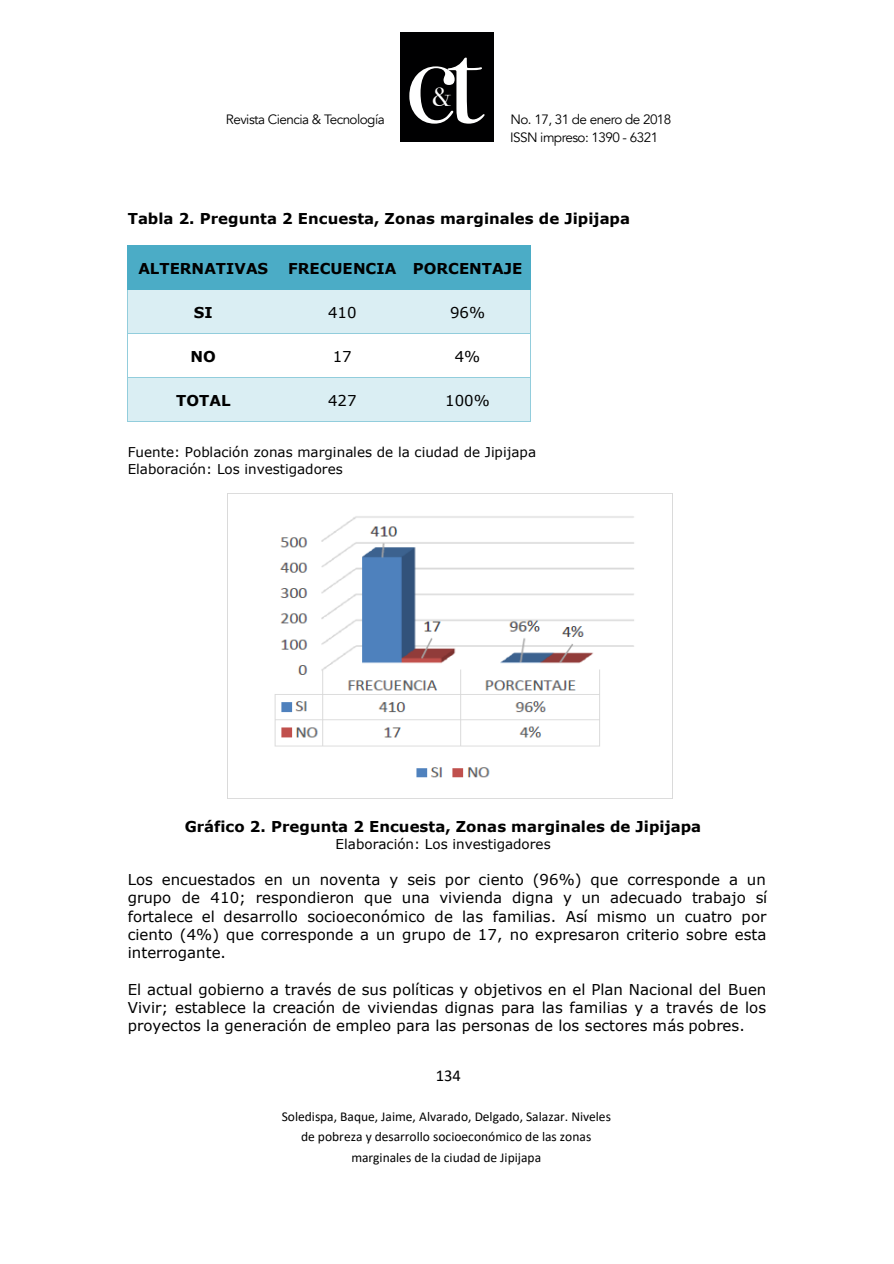
<style>
.page{position:relative;width:894px;height:1264px;background:#fff}
.page>*{position:absolute;margin:0;border:0;box-sizing:border-box;transform-origin:0 0}
.t1{font:26.4px "Bodoni Svty Two OSITCTT";color:#fff}
.t2{font:16.5px "Calibri";color:#000}
.t3{font:15px/18.3px "Verdana";color:#000;text-align:justify}
.t4{font:700 15px "Verdana";color:#000}
.t5{font:13.5px/20.5px "Calibri";color:#000;text-align:center}
.t6{font:13.5px/16.5px "Verdana";color:#000}
.t7{font:13.5px/18px "Avenir";letter-spacing:-.04em;color:#000001}
</style>
<div class="page">
<div style="left:127px;top:246px;width:153px;height:43px;background:#4bacc6"></div>
<div style="left:280px;top:246px;width:124px;height:43px;background:#4bacc6"></div>
<div style="left:404px;top:246px;width:126px;height:43px;background:#4bacc6"></div>
<hr style="left:127px;top:245px;width:153px;height:1px;background:#4bacc6">
<hr style="left:280px;top:245px;width:125px;height:1px;background:#4bacc6">
<hr style="left:405px;top:245px;width:125px;height:1px;background:#4bacc6">
<hr style="left:530px;top:246px;width:1px;height:43px;background:#4bacc6">
<div style="left:127px;top:290px;width:153px;height:43px;background:#daeef3"></div>
<div style="left:280px;top:290px;width:124px;height:43px;background:#daeef3"></div>
<div style="left:404px;top:290px;width:126px;height:43px;background:#daeef3"></div>
<hr style="left:127px;top:289px;width:153px;height:1px;background:#4bacc6">
<hr style="left:280px;top:289px;width:125px;height:1px;background:#4bacc6">
<hr style="left:405px;top:289px;width:125px;height:1px;background:#4bacc6">
<hr style="left:127px;top:290px;width:1px;height:43px;background:#92cddc">
<hr style="left:530px;top:290px;width:1px;height:43px;background:#92cddc">
<hr style="left:127px;top:333px;width:153px;height:1px;background:#92cddc">
<hr style="left:280px;top:333px;width:125px;height:1px;background:#92cddc">
<hr style="left:405px;top:333px;width:125px;height:1px;background:#92cddc">
<hr style="left:127px;top:334px;width:1px;height:43px;background:#92cddc">
<hr style="left:530px;top:334px;width:1px;height:43px;background:#92cddc">
<div style="left:127px;top:378px;width:153px;height:43px;background:#daeef3"></div>
<div style="left:280px;top:378px;width:124px;height:43px;background:#daeef3"></div>
<div style="left:404px;top:378px;width:126px;height:43px;background:#daeef3"></div>
<hr style="left:127px;top:377px;width:153px;height:1px;background:#92cddc">
<hr style="left:280px;top:377px;width:125px;height:1px;background:#92cddc">
<hr style="left:405px;top:377px;width:125px;height:1px;background:#92cddc">
<hr style="left:127px;top:378px;width:1px;height:43px;background:#92cddc">
<hr style="left:127px;top:421px;width:153px;height:1px;background:#92cddc">
<hr style="left:279px;top:421px;width:126px;height:1px;background:#92cddc">
<hr style="left:404px;top:421px;width:126px;height:1px;background:#92cddc">
<hr style="left:530px;top:378px;width:1px;height:43px;background:#92cddc">
<img style="left:227px;top:494px;width:407px;height:304px">
<div style="left:400px;top:33px;width:93px;height:109px;background:#000001"></div>
<svg style="left:409px;top:58px;width:75px;height:66px"></svg>
<h1 class="t1" style="left:432px;top:81px;width:21px">&amp;</h1>
<p class="t7" style="left:226px;top:111px;width:160px">Revista Ciencia &amp; Tecnología</p>
<p class="t7" style="left:510px;top:111px;width:163px">No. 17, 31 de enero de 2018<br>ISSN impreso: 1390 - 6321</p>
<p class="t4" style="left:128px;top:208px;width:504px">Tabla 2. Pregunta 2 Encuesta, Zonas marginales de Jipijapa</p>
<p class="t4" style="left:138px;top:258px;width:131px">ALTERNATIVAS</p>
<p class="t4" style="left:288px;top:258px;width:236px">FRECUENCIA PORCENTAJE</p>
<p class="t4" style="left:194px;top:302px;width:20px">SI</p>
<p class="t3" style="left:328px;top:303px;width:30px">410</p>
<p class="t3" style="left:450px;top:303px;width:37px">96%</p>
<p class="t4" style="left:190px;top:346px;width:27px">NO</p>
<p class="t3" style="left:333px;top:347px;width:21px">17</p>
<p class="t3" style="left:454px;top:347px;width:27px">4%</p>
<p class="t4" style="left:176px;top:390px;width:56px">TOTAL</p>
<p class="t3" style="left:328px;top:391px;width:30px">427</p>
<p class="t3" style="left:445px;top:391px;width:46px">100%</p>
<p class="t6" style="left:128px;top:444px;width:410px">Fuente: Población zonas marginales de la ciudad de Jipijapa<br>Elaboración: Los investigadores</p>
<p class="t4" style="left:185px;top:815px;width:518px">Gráfico 2. Pregunta 2 Encuesta, Zonas marginales de Jipijapa</p>
<p class="t6" style="left:335px;top:835px;width:216px">Elaboración: Los investigadores</p>
<p class="t3" style="left:128px;top:870px;width:640px">Los encuestados en un noventa y seis por ciento (96%) que corresponde a un grupo de 410; respondieron que una vivienda digna y un adecuado trabajo sí fortalece el desarrollo socioeconómico de las familias. Así mismo un cuatro por ciento (4%) que corresponde a un grupo de 17, no expresaron criterio sobre esta interrogante.</p>
<p class="t3" style="left:128px;top:979px;width:640px">El actual gobierno a través de sus políticas y objetivos en el Plan Nacional del Buen Vivir; establece la creación de viviendas dignas para las familias y a través de los proyectos la generación de empleo para las personas de los sectores más pobres.</p>
<p class="t2" style="left:435px;top:1064px;width:27px">134</p>
<p class="t5" style="left:282px;top:1105px;width:331px">Soledispa, Baque, Jaime, Alvarado, Delgado, Salazar. Niveles de pobreza y desarrollo socioeconómico de las zonas marginales de la ciudad de Jipijapa</p>
</div>
